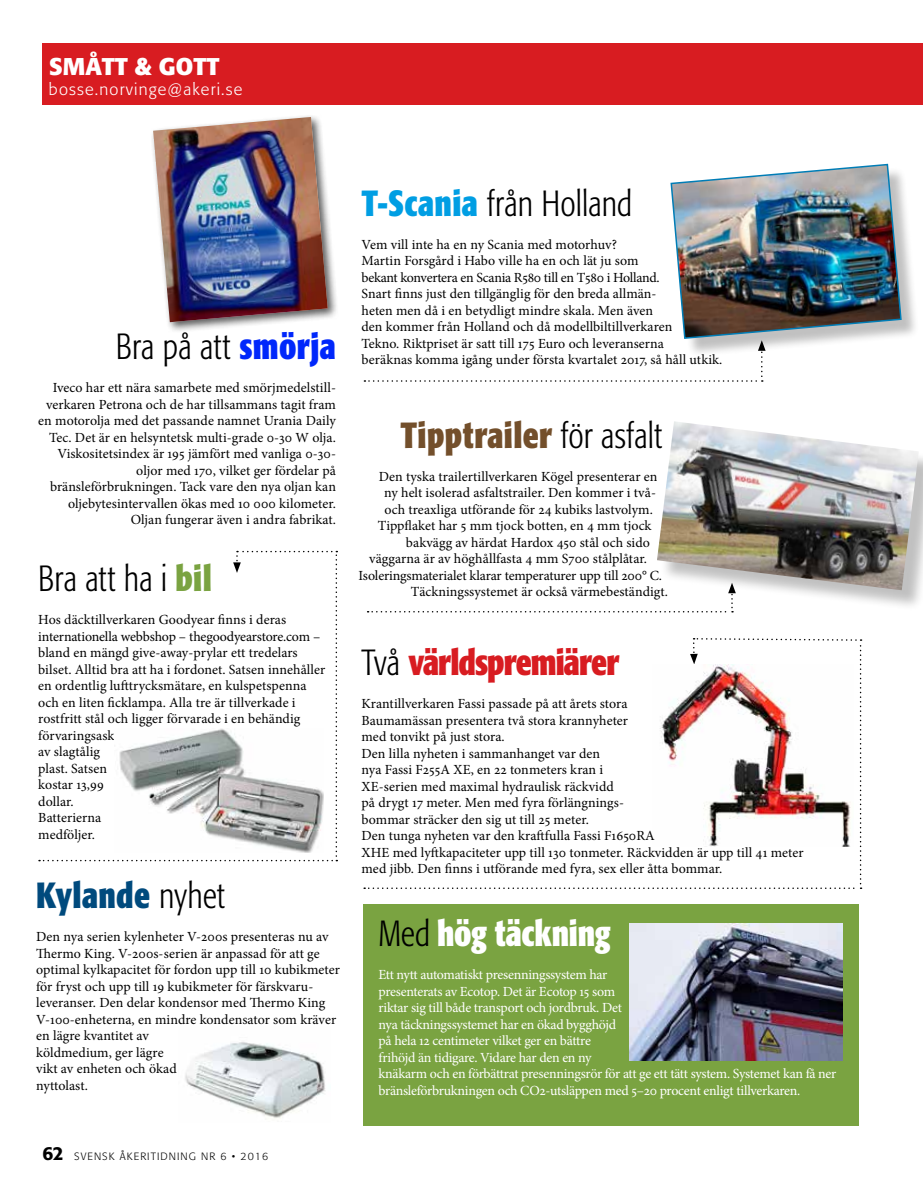
<style>
.page{position:relative;width:923px;height:1191px;background:#fff}
.page>*{position:absolute;margin:0;border:0;box-sizing:border-box;transform-origin:0 0}
.t1{font:300 36px "Formata OT Condenced";letter-spacing:.005em;color:#000;scale:.93 1}
.t2{font:700 36px "Formata OT Condenced";letter-spacing:.01em;color:#734f2b;scale:.93 1}
.t3{font:700 36px "Formata OT Condenced";letter-spacing:-.03em;color:#d81c21;scale:.93 1}
.t4{font:700 36px "Formata OT Condenced";letter-spacing:-.01em;color:#fff;scale:.93 1}
.t5{font:700 36px "Formata OT Condenced";letter-spacing:.01em;color:#004a7d;scale:.93 1}
.t6{font:700 24px "Formata OT";color:#fff}
.t7{font:300 16.5px "Formata OT";letter-spacing:.07em;color:#fff}
.t8{font:13.95px/16.5px "Minion Pro";letter-spacing:.005em;color:#000}
.t9{font:13.95px/16.5px "Minion Pro";letter-spacing:-.02em;color:#fff}
.t10{font:300 10.5px "Formata OT";letter-spacing:.1em;color:#000}
.s1{font-weight:700;color:#0027fb}
.s2{font-weight:700;color:#7aa341}
.s3{font-weight:300;color:#000}
.s4{font-weight:700;color:#009ee3}
.s5{font-weight:500;font-size:18.75px}
</style>
<div class="page">
<svg style="left:364px;top:638px;width:497px;height:251px"></svg>
<div style="left:673px;top:166px;width:247px;height:191px;background:#000;opacity:.25"></div>
<div style="left:363px;top:904px;width:496px;height:221px;background:#7aa341"></div>
<div style="left:42px;top:43px;width:881px;height:61px;background:#d81c21"></div>
<img style="left:364px;top:163px;width:538px;height:219px">
<img style="left:653px;top:665px;width:200px;height:181px">
<svg style="left:39px;top:551px;width:298px;height:310px"></svg>
<div style="left:150px;top:114px;width:189px;height:219px;background:#000;opacity:.65"></div>
<img style="left:153px;top:117px;width:175px;height:205px">
<div style="left:660px;top:424px;width:263px;height:187px;background:#000;opacity:.25"></div>
<img style="left:657px;top:421px;width:261px;height:169px">
<svg style="left:367px;top:583px;width:369px;height:29px"></svg>
<img style="left:629px;top:923px;width:213px;height:137px">
<img style="left:115px;top:728px;width:208px;height:124px">
<img style="left:185px;top:1042px;width:141px;height:76px">
<h2 class="t6" style="left:49px;top:52px;width:172px">SMÅTT &amp; GOTT</h2>
<p class="t7" style="left:49px;top:80px;width:195px">bosse.norvinge@akeri.se</p>
<h1 class="t1" style="left:116px;top:326px;width:238px">Bra på att <span class="s1">smörja</span></h1>
<p class="t8" style="left:38px;top:380px;width:299px;text-align:right">Iveco har ett nära samarbete med smörjmedelstill&shy;verkaren Petrona och de har tillsammans tagit fram en motorolja med det passande namnet Urania Daily Tec. Det är en helsyntetsk multi-grade 0-30 W olja.<br>Viskositetsindex är 195 jämfört med vanliga 0-30- oljor med 170, vilket ger fördelar på bränsleförbrukningen. Tack vare den nya oljan kan oljebytesintervallen ökas med 10 000 kilometer.<br>Oljan fungerar även i andra fabrikat.</p>
<h1 class="t1" style="left:38px;top:558px;width:188px">Bra att ha i <span class="s2">bil</span></h1>
<p class="t8" style="left:38px;top:611px;width:289px">Hos däcktillverkaren Goodyear finns i deras internationella webbshop – thegoodyearstore.com – bland en mängd give-away-prylar ett tredelars bilset. Alltid bra att ha i fordonet. Satsen innehåller en ordentlig lufttrycksmätare, en kulspetspenna och en liten ficklampa. Alla tre är tillverkade i rostfritt stål och ligger förvarade i en behändig förvaringsask<br>av slagtålig<br>plast. Satsen<br>kostar 13,99<br>dollar.<br>Batterierna<br>medföljer.</p>
<h1 class="t5" style="left:36px;top:873px;width:204px">Kylande <span class="s3">nyhet</span></h1>
<p class="t8" style="left:36px;top:928px;width:305px">Den nya serien kylenheter V-200s presenteras nu av Thermo King. V-200s-serien är anpassad för att ge optimal kylkapacitet för fordon upp till 10 kubikmeter för fryst och upp till 19 kubikmeter för färskvaru&shy;leveranser. Den delar kondensor med Thermo King V-100-enheterna, en mindre kondensator som kräver en lägre kvantitet av<br>köldmedium, ger lägre<br>vikt av enheten och ökad<br>nyttolast.</p>
<h1 class="t1" style="left:361px;top:182px;width:293px"><span class="s4">T-Scania</span> från Holland</h1>
<p class="t8" style="left:361px;top:236px;width:362px">Vem vill inte ha en ny Scania med motorhuv?<br>Martin Forsgård i Habo ville ha en och lät ju som<br>bekant konvertera en Scania R580 till en T580 i Holland.<br>Snart finns just den tillgänglig för den breda allmän-<br>heten men då i en betydligt mindre skala. Men även<br>den kommer från Holland och då modellbiltillverkaren<br>Tekno. Riktpriset är satt till 175 Euro och leveranserna<br>beräknas komma igång under första kvartalet 2017, så håll utkik.</p>
<h1 class="t2" style="left:400px;top:413px;width:283px">Tipptrailer <span class="s3">för asfalt</span></h1>
<p class="t8" style="left:379px;top:468px;width:280px">Den tyska trailertillverkaren Kögel presenterar en</p>
<p class="t8" style="left:384px;top:485px;width:273px">ny helt isolerad asfaltstrailer. Den kommer i två-</p>
<p class="t8" style="left:384px;top:501px;width:270px">och treaxliga utförande för 24 kubiks lastvolym.</p>
<p class="t8" style="left:378px;top:518px;width:275px">Tippflaket har 5 mm tjock botten, en 4 mm tjock</p>
<p class="t8" style="left:406px;top:534px;width:245px">bakvägg av härdat Hardox 450 stål och sido</p>
<p class="t8" style="left:369px;top:551px;width:279px">väggarna är av höghållfasta 4 mm S700 stålplåtar.</p>
<p class="t8" style="left:359px;top:567px;width:305px">Isoleringsmaterialet klarar temperaturer upp till 200° C.</p>
<p class="t8" style="left:411px;top:584px;width:258px">Täckningssystemet är också värmebeständigt.</p>
<h1 class="t3" style="left:361px;top:640px;width:279px"><span class="s3">Två</span> världspremiärer</h1>
<p class="t8" style="left:361px;top:695px;width:443px">Krantillverkaren Fassi passade på att årets stora<br>Baumamässan presentera två stora krannyheter<br>med tonvikt på just stora.<br>Den lilla nyheten i sammanhanget var den<br>nya Fassi F255A XE, en 22 tonmeters kran i<br>XE-serien med maximal hydraulisk räckvidd<br>på drygt 17 meter. Men med fyra förlängnings-<br>bommar sträcker den sig ut till 25 meter.<br>Den tunga nyheten var den kraftfulla Fassi F1650RA<br>XHE med lyftkapaciteter upp till 130 tonmeter. Räckvidden är upp till 41 meter med jibb. Den finns i utförande med fyra, sex eller åtta bommar.</p>
<h1 class="t4" style="left:378px;top:911px;width:251px"><span class="s3">Med</span> hög täckning</h1>
<p class="t9" style="left:378px;top:966px;width:459px">Ett nytt automatiskt presenningssystem har<br>presenterats av Ecotop. Det är Ecotop 15 som<br>riktar sig till både transport och jordbruk. Det<br>nya täckningssystemet har en ökad bygghöjd<br>på hela 12 centimeter vilket ger en bättre<br>frihöjd än tidigare. Vidare har den en ny<br>knäkarm och en förbättrat presenningsrör för att ge ett tätt system. Systemet kan få ner bränsleförbrukningen och CO2-utsläppen med 5–20 procent enligt tillverkaren.</p>
<p class="t10" style="left:43px;top:1150px;width:227px"><span class="s5">62</span> SVENSK ÅKERITIDNING NR 6 • 2016</p>
</div>
